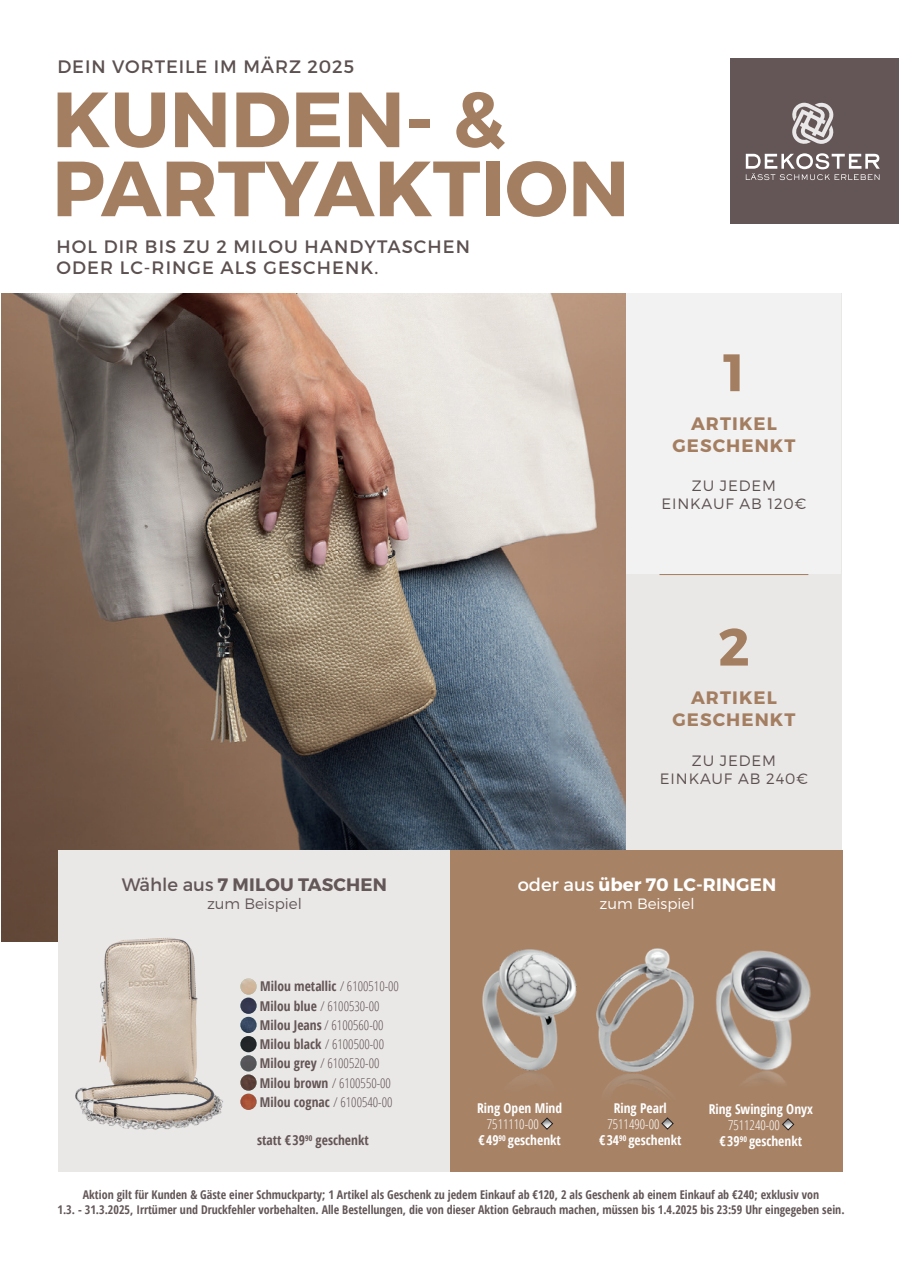
<style>
.page{position:relative;width:902px;height:1272px;background:#fff}
.page>*{position:absolute;margin:0;border:0;box-sizing:border-box;transform-origin:0 0}
.t1{font:700 78px/69px "Montserrat";color:#a47e61}
.t2{font:700 52.5px "Montserrat";color:#a47e61}
.t3{font:18px/21.6px "Montserrat";letter-spacing:.06em;color:#5c5050}
.t4{font:700 18px/21.6px "Montserrat";letter-spacing:.06em;color:#a47e61;text-align:center}
.t5{font:700 18px "Montserrat";letter-spacing:.01em;color:#fff}
.t6{font:700 18px "Montserrat";letter-spacing:.01em;color:#635758}
.t7{font:300 15px/18px "Montserrat";letter-spacing:.06em;color:#5c5050;text-align:center}
.t8{font:300 15px "Montserrat";color:#635758}
.t9{font:300 15px "Montserrat";color:#fff}
.t10{font:300 condensed 13.5px/19.2px "Open Sans";color:#645556}
.t11{font:700 condensed 13.5px/16.2px "Open Sans";color:#fff}
.t12{font:700 condensed 13.5px "Open Sans";color:#645556}
.t13{font:700 condensed 12px/14.4px "Open Sans";color:#635758;text-align:center}
.s1{font-weight:400}
.s2{font-weight:700}
.s3{font-weight:300}
</style>
<div class="page">
<div style="left:625px;top:293px;width:217px;height:557px;background:#eae8e7"></div>
<div style="left:730px;top:58px;width:168px;height:166px;background:#635758"></div>
<svg style="left:745px;top:153px;width:134px;height:27px"></svg>
<svg style="left:792px;top:102px;width:42px;height:42px"></svg>
<img style="left:1px;top:293px;width:624px;height:648px">
<div style="left:58px;top:850px;width:394px;height:321px;background:#eae8e7"></div>
<div style="left:450px;top:850px;width:393px;height:321px;background:#a78265"></div>
<img style="left:55px;top:907px;width:168px;height:223px">
<hr style="left:659px;top:573px;width:149px;height:2px;background:#a78265">
<div style="left:626px;top:293px;width:215px;height:281px;background:#f3f2f2"></div>
<img style="left:482px;top:949px;width:95px;height:131px">
<img style="left:596px;top:948px;width:97px;height:145px">
<img style="left:693px;top:950px;width:118px;height:133px">
<img style="left:240px;top:978px;width:16px;height:16px;border-radius:8px">
<img style="left:240px;top:997px;width:16px;height:16px;border-radius:8px">
<img style="left:240px;top:1016px;width:16px;height:17px;border-radius:8px">
<img style="left:240px;top:1036px;width:16px;height:16px;border-radius:8px">
<img style="left:240px;top:1055px;width:16px;height:16px;border-radius:8px">
<img style="left:240px;top:1074px;width:16px;height:16px;border-radius:8px">
<img style="left:240px;top:1093px;width:16px;height:16px;border-radius:8px">
<svg style="left:541px;top:1117px;width:11px;height:12px"></svg>
<svg style="left:662px;top:1117px;width:11px;height:12px"></svg>
<svg style="left:782px;top:1118px;width:11px;height:11px"></svg>
<h3 class="t3" style="left:57px;top:55px;width:298px">DEIN VORTEILE IM MÄRZ 2025</h3>
<h1 class="t1" style="left:52px;top:86px;width:578px">KUNDEN- &amp;<br>PARTYAKTION</h1>
<h3 class="t3" style="left:56px;top:235px;width:415px">HOL DIR BIS ZU 2 MILOU HANDYTASCHEN<br>ODER LC-RINGE ALS GESCHENK.</h3>
<h2 class="t2" style="left:723px;top:340px;width:23px">1</h2>
<h3 class="t4" style="left:672px;top:413px;width:125px">ARTIKEL<br>GESCHENKT</h3>
<p class="t7" style="left:661px;top:476px;width:146px">ZU JEDEM<br>EINKAUF AB 120€</p>
<h2 class="t2" style="left:718px;top:614px;width:33px">2</h2>
<h3 class="t4" style="left:672px;top:687px;width:125px">ARTIKEL<br>GESCHENKT</h3>
<p class="t7" style="left:659px;top:751px;width:150px">ZU JEDEM<br>EINKAUF AB 240€</p>
<h3 class="t6" style="left:122px;top:873px;width:267px"><span class="s1">Wähle aus</span> 7 MILOU TASCHEN</h3>
<p class="t8" style="left:207px;top:894px;width:96px">zum Beispiel</p>
<p class="t10" style="left:260px;top:976px;width:140px"><span class="s2">Milou metallic</span> / 6100510-00<br><span class="s2">Milou blue</span> / 6100530-00<br><span class="s2">Milou Jeans</span> / 6100560-00<br><span class="s2">Milou black</span> / 6100500-00<br><span class="s2">Milou grey</span> / 6100520-00<br><span class="s2">Milou brown</span> / 6100550-00<br><span class="s2">Milou cognac</span> / 6100540-00</p>
<p class="t12" style="left:257px;top:1130px;width:113px">statt € 39<sup>90</sup> geschenkt</p>
<h3 class="t5" style="left:517px;top:873px;width:260px"><span class="s1">oder aus</span> über 70 LC-RINGEN</h3>
<p class="t9" style="left:599px;top:894px;width:96px">zum Beispiel</p>
<p class="t11" style="left:477px;top:1099px;width:86px">Ring Open Mind</p>
<p class="t11" style="left:478px;top:1115px;width:84px;text-indent:8px"><span class="s3">7511110-00<br></span>€ 49<sup>90</sup> geschenkt</p>
<p class="t11" style="left:613px;top:1099px;width:55px">Ring Pearl</p>
<p class="t11" style="left:599px;top:1115px;width:84px;text-indent:8px"><span class="s3">7511490-00<br></span>€ 34<sup>90</sup> geschenkt</p>
<p class="t11" style="left:708px;top:1100px;width:106px">Ring Swinging Onyx</p>
<p class="t11" style="left:719px;top:1116px;width:84px;text-indent:8px"><span class="s3">7511240-00<br></span>€ 39<sup>90</sup> geschenkt</p>
<p class="t13" style="left:57px;top:1187px;width:788px">Aktion gilt für Kunden &amp; Gäste einer Schmuckparty; 1 Artikel als Geschenk zu jedem Einkauf ab €120, 2 als Geschenk ab einem Einkauf ab €240; exklusiv von<br>1.3. - 31.3.2025, Irrtümer und Druckfehler vorbehalten. Alle Bestellungen, die von dieser Aktion Gebrauch machen, müssen bis 1.4.2025 bis 23:59 Uhr eingegeben sein.</p>
</div>
